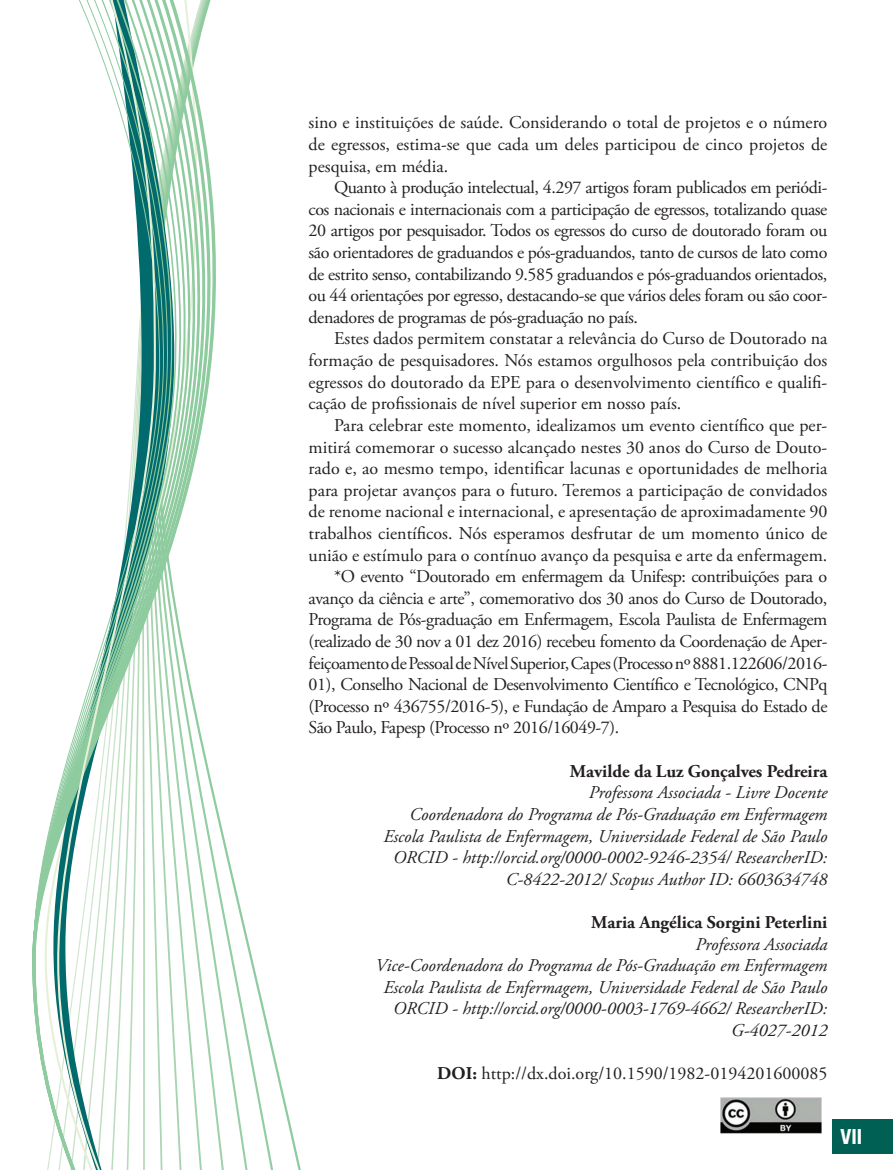
<style>
.page{position:relative;width:893px;height:1170px;background:#fff}
.page>*{position:absolute;margin:0;border:0;box-sizing:border-box;transform-origin:0 0}
.t1{font:700 condensed 21px "Helvetica Neue LT Std";color:#fff}
.t2{font:18px/21.6px "Adobe Garamond Pro";color:#231f20;text-align:justify}
.t3{font:18px "Adobe Garamond Pro";letter-spacing:-.025em;color:#231f20}
.t4{font:italic 18px/21.6px "Adobe Garamond Pro";color:#231f20;text-align:right}
.t5{font:700 18px "Adobe Garamond Pro";color:#231f20}
.s1{font-weight:700}
</style>
<div class="page">
<svg style="left:225px;top:841px;width:76px;height:328px"></svg>
<svg style="left:32px;top:0;width:193px;height:1169px"></svg>
<svg style="left:56px;top:0;width:101px;height:1169px"></svg>
<div style="left:832px;top:1118px;width:61px;height:35px;background:#006053"></div>
<img style="left:720px;top:1097px;width:101px;height:36px">
<p class="t2" style="left:309px;top:112px;width:520px">sino e instituições de saúde. Considerando o total de projetos e o número de egressos, estima-se que cada um deles participou de cinco projetos de pesquisa, em média.</p>
<p class="t2" style="left:309px;top:177px;width:520px;text-indent:26px">Quanto à produção intelectual, 4.297 artigos foram publicados em periódi&shy;cos nacionais e internacionais com a participação de egressos, totalizando quase 20 artigos por pesquisador. Todos os egressos do curso de doutorado foram ou são orientadores de graduandos e pós-graduandos, tanto de cursos de lato como de estrito senso, contabilizando 9.585 graduandos e pós-graduandos orientados, ou 44 orientações por egresso, destacando-se que vários deles foram ou são coor&shy;denadores de programas de pós-graduação no país.</p>
<p class="t2" style="left:309px;top:328px;width:520px;text-indent:26px">Estes dados permitem constatar a relevância do Curso de Doutorado na formação de pesquisadores. Nós estamos orgulhosos pela contribuição dos egressos do doutorado da EPE para o desenvolvimento científico e qualifi&shy;cação de profissionais de nível superior em nosso país.</p>
<p class="t2" style="left:334px;top:415px;width:495px">Para celebrar este momento, idealizamos um evento científico que per-</p>
<p class="t2" style="left:309px;top:436px;width:520px">mitirá comemorar o sucesso alcançado nestes 30 anos do Curso de Douto-</p>
<p class="t2" style="left:309px;top:458px;width:520px">rado e, ao mesmo tempo, identificar lacunas e oportunidades de melhoria</p>
<p class="t2" style="left:309px;top:480px;width:520px">para projetar avanços para o futuro. Teremos a participação de convidados</p>
<p class="t2" style="left:309px;top:501px;width:520px">de renome nacional e internacional, e apresentação de aproximadamente 90</p>
<p class="t2" style="left:309px;top:523px;width:520px">trabalhos científicos. Nós esperamos desfrutar de um momento único de</p>
<p class="t2" style="left:309px;top:544px;width:520px">união e estímulo para o contínuo avanço da pesquisa e arte da enfermagem.</p>
<p class="t3" style="left:334px;top:565px;width:495px">*O evento “Doutorado em enfermagem da Unifesp: contribuições para o</p>
<p class="t3" style="left:309px;top:587px;width:520px">avanço da ciência e arte”, comemorativo dos 30 anos do Curso de Doutorado,</p>
<p class="t3" style="left:309px;top:609px;width:520px">Programa de Pós-graduação em Enfermagem, Escola Paulista de Enfermagem</p>
<p class="t3" style="left:309px;top:630px;width:520px">(realizado de 30 nov a 01 dez 2016) recebeu fomento da Coordenação de Aper-</p>
<p class="t3" style="left:309px;top:652px;width:520px">feiçoamento de Pessoal de Nível Superior, Capes (Processo nº 8881.122606/2016-</p>
<p class="t3" style="left:309px;top:673px;width:520px">01), Conselho Nacional de Desenvolvimento Científico e Tecnológico, CNPq</p>
<p class="t3" style="left:309px;top:695px;width:520px">(Processo nº 436755/2016-5), e Fundação de Amparo a Pesquisa do Estado de</p>
<p class="t3" style="left:309px;top:717px;width:312px">São Paulo, Fapesp (Processo nº 2016/16049-7).</p>
<p class="t5" style="left:570px;top:760px;width:259px">Mavilde da Luz Gonçalves Pedreira</p>
<p class="t4" style="left:383px;top:782px;width:445px">Professora Associada - Livre Docente<br>Coordenadora do Programa de Pós-Graduação em Enfermagem Escola Paulista de Enfermagem, Universidade Federal de São Paulo ORCID - http://orcid.org/0000-0002-9246-2354/ ResearcherID:<br>C-8422-2012/ Scopus Author ID: 6603634748</p>
<p class="t5" style="left:591px;top:911px;width:238px">Maria Angélica Sorgini Peterlini</p>
<p class="t4" style="left:375px;top:933px;width:453px">Professora Associada<br>Vice-Coordenadora do Programa de Pós-Graduação em Enfermagem Escola Paulista de Enfermagem, Universidade Federal de São Paulo ORCID - http://orcid.org/0000-0003-1769-4662/ ResearcherID:<br>G-4027-2012</p>
<p class="t2" style="left:437px;top:1063px;width:392px"><span class="s1">DOI:</span> http://dx.doi.org/10.1590/1982-0194201600085</p>
<p class="t1" style="left:841px;top:1123px;width:23px">VII</p>
</div>
